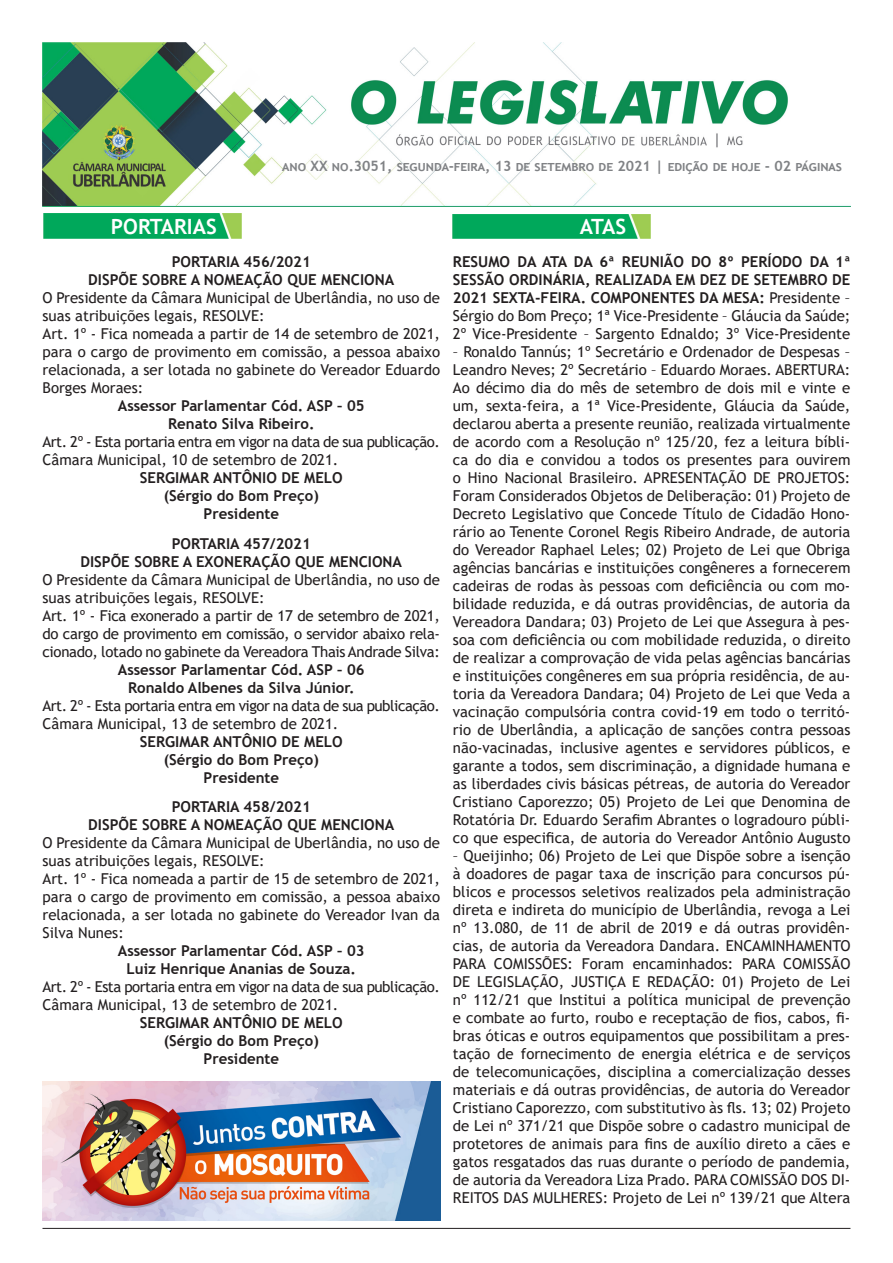
<style>
.page{position:relative;width:893px;height:1263px;background:#fff}
.page>*{position:absolute;margin:0;border:0;box-sizing:border-box;transform-origin:0 0}
.t1{font:700 21px "Trebuchet MS";color:#fff}
.t2{font:15px/18px "Trebuchet MS";color:#231f20;text-align:justify}
.t3{font:700 15px/18px "Trebuchet MS";color:#231f20;text-align:justify}
.t4{font:15px "Trebuchet MS";letter-spacing:-.03em;color:#231f20}
.t5{font:700 14.25px "Trebuchet MS";color:#808285}
.s1{font-weight:400}
</style>
<div class="page">
<img style="left:43px;top:43px;width:807px;height:163px">
<img style="left:44px;top:214px;width:197px;height:24px">
<hr style="left:42px;top:1228px;width:808px;height:1px;background:#231f20">
<img style="left:453px;top:214px;width:198px;height:24px">
<img style="left:43px;top:1081px;width:397px;height:139px">
<p class="t5" style="left:282px;top:157px;width:561px">ano XX no.3051, segunda-feira, 13 de setembro de 2021 | edição de hoje - 02 páginas</p>
<p class="t1" style="left:169px;top:213px;width:26px">AT</p>
<p class="t1" style="left:580px;top:214px;width:48px">ATAS</p>
<p class="t3" style="left:172px;top:252px;width:141px">PORTARIA 456/2021</p>
<p class="t3" style="left:88px;top:270px;width:308px">DISPÕE SOBRE A NOMEAÇÃO QUE MENCIONA</p>
<p class="t2" style="left:43px;top:288px;width:399px">O Presidente da Câmara Municipal de Uberlândia, no uso de suas atribuições legais, RESOLVE:</p>
<p class="t2" style="left:43px;top:324px;width:399px">Art. 1º - Fica nomeada a partir de 14 de setembro de 2021, para o cargo de provimento em comissão, a pessoa abaixo relacionada, a ser lotada no gabinete do Vereador Eduardo Borges Moraes:</p>
<p class="t3" style="left:118px;top:396px;width:248px">Assessor Parlamentar Cód. ASP – 05</p>
<p class="t3" style="left:168px;top:414px;width:148px">Renato Silva Ribeiro.</p>
<p class="t4" style="left:43px;top:432px;width:399px">Art. 2º - Esta portaria entra em vigor na data de sua publicação.</p>
<p class="t2" style="left:43px;top:450px;width:297px">Câmara Municipal, 10 de setembro de 2021.</p>
<p class="t3" style="left:140px;top:468px;width:204px">SERGIMAR ANTÔNIO DE MELO</p>
<p class="t3" style="left:164px;top:486px;width:157px">(Sérgio do Bom Preço)</p>
<p class="t3" style="left:204px;top:504px;width:77px">Presidente</p>
<p class="t3" style="left:172px;top:535px;width:141px">PORTARIA 457/2021</p>
<p class="t3" style="left:80px;top:553px;width:323px">DISPÕE SOBRE A EXONERAÇÃO QUE MENCIONA</p>
<p class="t2" style="left:43px;top:570px;width:399px">O Presidente da Câmara Municipal de Uberlândia, no uso de suas atribuições legais, RESOLVE:</p>
<p class="t2" style="left:43px;top:606px;width:399px">Art. 1º - Fica exonerado a partir de 17 de setembro de 2021, do cargo de provimento em comissão, o servidor abaixo rela&shy;cionado, lotado no gabinete da Vereadora Thais Andrade Silva:</p>
<p class="t3" style="left:118px;top:661px;width:248px">Assessor Parlamentar Cód. ASP – 06</p>
<p class="t3" style="left:128px;top:679px;width:228px">Ronaldo Albenes da Silva Júnior.</p>
<p class="t4" style="left:43px;top:696px;width:399px">Art. 2º - Esta portaria entra em vigor na data de sua publicação.</p>
<p class="t2" style="left:43px;top:714px;width:297px">Câmara Municipal, 13 de setembro de 2021.</p>
<p class="t3" style="left:140px;top:733px;width:204px">SERGIMAR ANTÔNIO DE MELO</p>
<p class="t3" style="left:164px;top:751px;width:157px">(Sérgio do Bom Preço)</p>
<p class="t3" style="left:204px;top:769px;width:77px">Presidente</p>
<p class="t3" style="left:172px;top:798px;width:141px">PORTARIA 458/2021</p>
<p class="t3" style="left:88px;top:816px;width:308px">DISPÕE SOBRE A NOMEAÇÃO QUE MENCIONA</p>
<p class="t2" style="left:43px;top:834px;width:399px">O Presidente da Câmara Municipal de Uberlândia, no uso de suas atribuições legais, RESOLVE:</p>
<p class="t2" style="left:43px;top:870px;width:399px">Art. 1º - Fica nomeada a partir de 15 de setembro de 2021, para o cargo de provimento em comissão, a pessoa abaixo relacionada, a ser lotada no gabinete do Vereador Ivan da Silva Nunes:</p>
<p class="t3" style="left:118px;top:942px;width:248px">Assessor Parlamentar Cód. ASP – 03</p>
<p class="t3" style="left:127px;top:960px;width:231px">Luiz Henrique Ananias de Souza.</p>
<p class="t4" style="left:43px;top:977px;width:399px">Art. 2º - Esta portaria entra em vigor na data de sua publicação.</p>
<p class="t2" style="left:43px;top:996px;width:297px">Câmara Municipal, 13 de setembro de 2021.</p>
<p class="t3" style="left:140px;top:1014px;width:204px">SERGIMAR ANTÔNIO DE MELO</p>
<p class="t3" style="left:164px;top:1032px;width:157px">(Sérgio do Bom Preço)</p>
<p class="t3" style="left:204px;top:1050px;width:77px">Presidente</p>
<p class="t1" style="left:111px;top:213px;width:107px">PORTARIAS</p>
<p class="t3" style="left:453px;top:252px;width:399px">RESUMO DA ATA DA 6ª REUNIÃO DO 8º PERÍODO DA 1ª SESSÃO ORDINÁRIA, REALIZADA EM DEZ DE SETEMBRO DE 2021 SEXTA-FEIRA. COMPONENTES DA MESA: <span class="s1">Presidente – Sérgio do Bom Preço; 1ª Vice-Presidente – Gláucia da Saúde; 2º Vice-Presidente – Sargento Ednaldo; 3º Vice-Presidente</span></p>
<p class="t2" style="left:453px;top:342px;width:399px">– Ronaldo Tannús; 1º Secretário e Ordenador de Despesas – Leandro Neves; 2º Secretário – Eduardo Moraes. ABERTURA:<br>Ao décimo dia do mês de setembro de dois mil e vinte e um, sexta-feira, a 1ª Vice-Presidente, Gláucia da Saúde, declarou aberta a presente reunião, realizada virtualmente de acordo com a Resolução nº 125/20, fez a leitura bíbli&shy;ca do dia e convidou a todos os presentes para ouvirem o Hino Nacional Brasileiro. APRESENTAÇÃO DE PROJETOS:<br>Foram Considerados Objetos de Deliberação: 01) Projeto de Decreto Legislativo que Concede Título de Cidadão Hono&shy;rário ao Tenente Coronel Regis Ribeiro Andrade, de autoria do Vereador Raphael Leles; 02) Projeto de Lei que Obriga agências bancárias e instituições congêneres a fornecerem cadeiras de rodas às pessoas com deficiência ou com mo&shy;bilidade reduzida, e dá outras providências, de autoria da Vereadora Dandara; 03) Projeto de Lei que Assegura à pes&shy;soa com deficiência ou com mobilidade reduzida, o direito de realizar a comprovação de vida pelas agências bancárias e instituições congêneres em sua própria residência, de au&shy;toria da Vereadora Dandara; 04) Projeto de Lei que Veda a vacinação compulsória contra covid-19 em todo o territó&shy;rio de Uberlândia, a aplicação de sanções contra pessoas não-vacinadas, inclusive agentes e servidores públicos, e garante a todos, sem discriminação, a dignidade humana e as liberdades civis básicas pétreas, de autoria do Vereador Cristiano Caporezzo; 05) Projeto de Lei que Denomina de Rotatória Dr. Eduardo Serafim Abrantes o logradouro públi&shy;co que especifica, de autoria do Vereador Antônio Augusto</p>
<p class="t2" style="left:453px;top:846px;width:399px">– Queijinho; 06) Projeto de Lei que Dispõe sobre a isenção à doadores de pagar taxa de inscrição para concursos pú&shy;blicos e processos seletivos realizados pela administração direta e indireta do município de Uberlândia, revoga a Lei nº 13.080, de 11 de abril de 2019 e dá outras providên&shy;cias, de autoria da Vereadora Dandara. ENCAMINHAMENTO PARA COMISSÕES: Foram encaminhados: PARA COMISSÃO DE LEGISLAÇÃO, JUSTIÇA E REDAÇÃO: 01) Projeto de Lei nº 112/21 que Institui a política municipal de prevenção e combate ao furto, roubo e receptação de fios, cabos, fi&shy;bras óticas e outros equipamentos que possibilitam a pres&shy;tação de fornecimento de energia elétrica e de serviços de telecomunicações, disciplina a comercialização desses materiais e dá outras providências, de autoria do Vereador Cristiano Caporezzo, com substitutivo às fls. 13; 02) Projeto de Lei nº 371/21 que Dispõe sobre o cadastro municipal de protetores de animais para fins de auxílio direto a cães e gatos resgatados das ruas durante o período de pandemia, de autoria da Vereadora Liza Prado. PARA COMISSÃO DOS DI-REITOS DAS MULHERES: Projeto de Lei nº 139/21 que Altera</p>
</div>
